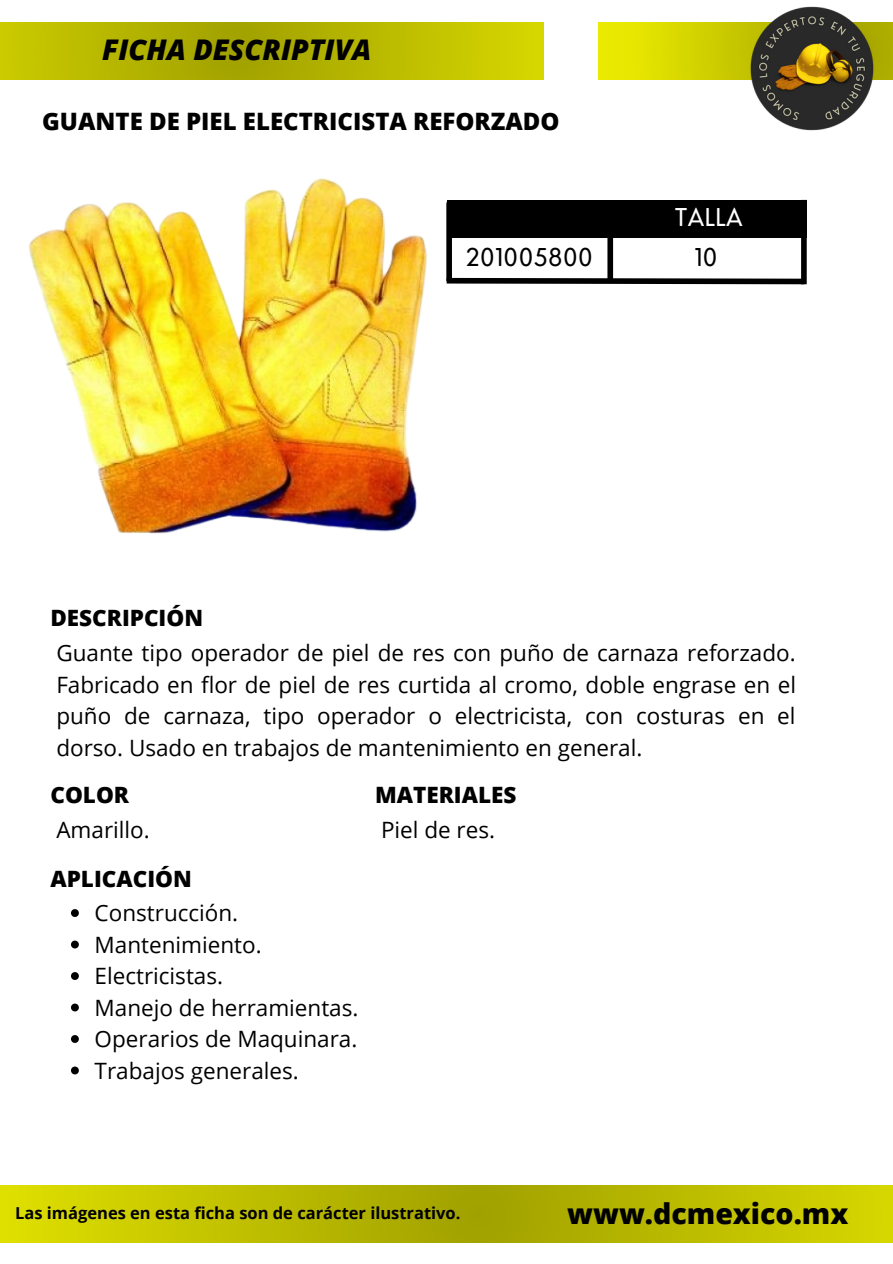
<style>
.page{position:relative;width:893px;height:1264px;background:#fff}
.page>*{position:absolute;margin:0;border:0;box-sizing:border-box;transform-origin:0 0}
.t1{font:italic 800 28.5px "Open Sans";color:#000}
.t2{font:800 28.5px "Open Sans";color:#000}
.t3{font:800 24px "Open Sans";color:#000}
.t4{font:24px "Nourd";letter-spacing:.02em;color:#000}
.t5{font:24px "Nourd";letter-spacing:.02em;color:#fff}
.t6{font:22.5px/31.5px "Open Sans";color:#000;text-align:justify}
.t7{font:800 22.5px "Open Sans";color:#000}
.t8{font:700 16.5px "Open Sans";color:#000}
</style>
<div class="page">
<img style="left:0;top:1185px;width:892px;height:57px">
<img style="left:0;top:22px;width:543px;height:57px">
<img style="left:598px;top:22px;width:294px;height:58px">
<div style="left:446px;top:200px;width:360px;height:38px;background:#000"></div>
<svg style="left:446px;top:275px;width:361px;height:10px"></svg>
<div style="left:607px;top:202px;width:6px;height:79px;background:#000"></div>
<div style="left:801px;top:200px;width:5px;height:84px;background:#000"></div>
<div style="left:446px;top:202px;width:6px;height:79px;background:#000"></div>
<img style="left:29px;top:178px;width:398px;height:356px">
<svg style="left:71px;top:909px;width:8px;height:8px"></svg>
<svg style="left:71px;top:940px;width:8px;height:8px"></svg>
<svg style="left:71px;top:972px;width:8px;height:7px"></svg>
<svg style="left:71px;top:1003px;width:8px;height:8px"></svg>
<svg style="left:71px;top:1035px;width:8px;height:7px"></svg>
<svg style="left:71px;top:1066px;width:8px;height:8px"></svg>
<img style="left:738px;top:6px;width:138px;height:125px">
<p class="t1" style="left:102px;top:30px;width:271px">FICHA DESCRIPTIVA</p>
<p class="t3" style="left:42px;top:105px;width:519px">GUANTE DE PIEL ELECTRICISTA REFORZADO</p>
<p class="t4" style="left:465px;top:242px;width:129px">201005800</p>
<p class="t5" style="left:675px;top:202px;width:69px">TALLA</p>
<p class="t4" style="left:694px;top:242px;width:25px">10</p>
<p class="t7" style="left:50px;top:602px;width:154px">DESCRIPCIÓN</p>
<p class="t6" style="left:56px;top:636px;width:741px">Guante tipo operador de piel de res con puño de carnaza reforzado.<br>Fabricado en flor de piel de res curtida al cromo, doble engrase en el puño de carnaza, tipo operador o electricista, con costuras en el dorso. Usado en trabajos de mantenimiento en general.</p>
<p class="t7" style="left:50px;top:779px;width:80px">COLOR</p>
<p class="t6" style="left:56px;top:813px;width:95px">Amarillo.</p>
<p class="t7" style="left:50px;top:862px;width:143px">APLICACIÓN</p>
<p class="t6" style="left:95px;top:897px;width:145px">Construcción.</p>
<p class="t6" style="left:95px;top:928px;width:169px">Mantenimiento.</p>
<p class="t6" style="left:95px;top:959px;width:130px">Electricistas.</p>
<p class="t6" style="left:95px;top:991px;width:265px">Manejo de herramientas.</p>
<p class="t6" style="left:95px;top:1022px;width:264px">Operarios de Maquinara.</p>
<p class="t6" style="left:95px;top:1054px;width:206px">Trabajos generales.</p>
<p class="t7" style="left:375px;top:779px;width:143px">MATERIALES</p>
<p class="t6" style="left:381px;top:813px;width:115px">Piel de res.</p>
<p class="t8" style="left:15px;top:1200px;width:447px">Las imágenes en esta ficha son de carácter ilustrativo.</p>
<p class="t2" style="left:567px;top:1193px;width:282px">www.dcmexico.mx</p>
</div>
